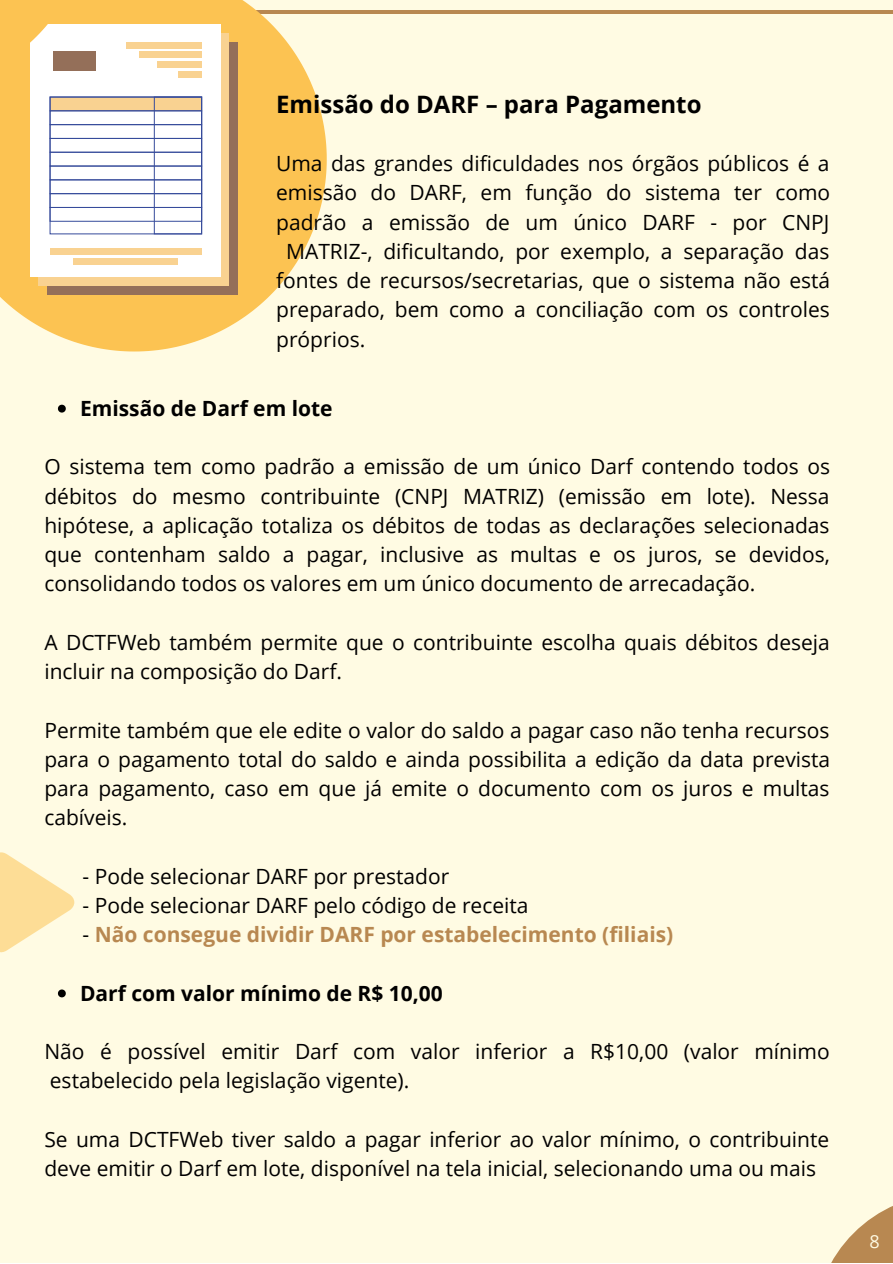
<style>
.page{position:relative;width:893px;height:1264px;background:#fff}
.page>*{position:absolute;margin:0;border:0;box-sizing:border-box;transform-origin:0 0}
.t1{font:700 24px "Open Sans";color:#000}
.t2{font:21px/29.2px "Open Sans";color:#000}
.t3{font:700 21px "Open Sans";color:#b88851}
.t4{font:700 21px "Open Sans";color:#000}
.t5{font:18px "Open Sans";color:#fffbe3}
.s1{font-weight:400;color:#000}
</style>
<div class="page">
<div style="left:0;top:0;width:892px;height:1262px;background:#fffbe3"></div>
<hr style="left:0;top:10px;width:892px;height:4px;background:#b88851">
<svg style="left:831px;top:1206px;width:61px;height:56px"></svg>
<svg style="left:0;top:0;width:327px;height:351px;fill:#fcc352"></svg>
<div style="left:48px;top:42px;width:190px;height:252px;background:#946f59"></div>
<div style="left:38px;top:33px;width:191px;height:252px;background:#f9d291"></div>
<div style="left:31px;top:24px;width:190px;height:252px;background:#fff"></div>
<div style="left:50px;top:97px;width:152px;height:14px;background:#f9d291"></div>
<div style="left:50px;top:97px;width:152px;height:14px;border:1px solid #364b9b"></div>
<div style="left:50px;top:124px;width:152px;height:15px;border:1px solid #364b9b"></div>
<div style="left:50px;top:138px;width:152px;height:14px;border:1px solid #364b9b"></div>
<div style="left:50px;top:152px;width:152px;height:14px;border:1px solid #364b9b"></div>
<div style="left:50px;top:166px;width:152px;height:14px;border:1px solid #364b9b"></div>
<div style="left:50px;top:193px;width:152px;height:14px;border:1px solid #364b9b"></div>
<div style="left:50px;top:207px;width:152px;height:14px;border:1px solid #364b9b"></div>
<div style="left:154px;top:97px;width:48px;height:137px;border:1px solid #364b9b"></div>
<div style="left:53px;top:51px;width:43px;height:19px;background:#946f59"></div>
<div style="left:126px;top:42px;width:76px;height:7px;background:#f9d291"></div>
<div style="left:50px;top:248px;width:152px;height:7px;background:#f9d291"></div>
<div style="left:73px;top:258px;width:105px;height:7px;background:#f9d291"></div>
<div style="left:139px;top:52px;width:63px;height:6px;background:#f9d291"></div>
<div style="left:157px;top:61px;width:45px;height:7px;background:#f9d291"></div>
<div style="left:178px;top:71px;width:24px;height:7px;background:#f9d291"></div>
<svg style="left:0;top:852px;width:75px;height:100px"></svg>
<svg style="left:58px;top:405px;width:8px;height:7px"></svg>
<svg style="left:58px;top:989px;width:8px;height:8px"></svg>
<svg style="left:0;top:0;width:89px;height:89px"></svg>
<p class="t1" style="left:276px;top:87px;width:427px">Emissão do DARF – para Pagamento</p>
<p class="t2" style="left:276px;top:148px;width:555px">Uma das grandes dificuldades nos órgãos públicos é a</p>
<p class="t2" style="left:276px;top:178px;width:555px">emissão do DARF, em função do sistema ter como</p>
<p class="t2" style="left:276px;top:207px;width:554px">padrão a emissão de um único DARF - por CNPJ</p>
<p class="t2" style="left:286px;top:236px;width:545px">MATRIZ-, dificultando, por exemplo, a separação das</p>
<p class="t2" style="left:276px;top:265px;width:555px">fontes de recursos/secretarias, que o sistema não está</p>
<p class="t2" style="left:276px;top:294px;width:555px">preparado, bem como a conciliação com os controles</p>
<p class="t2" style="left:276px;top:324px;width:91px">próprios.</p>
<p class="t4" style="left:80px;top:393px;width:254px">Emissão de Darf em lote</p>
<p class="t2" style="left:44px;top:451px;width:787px;text-align:justify">O sistema tem como padrão a emissão de um único Darf contendo todos os débitos do mesmo contribuinte (CNPJ MATRIZ) (emissão em lote). Nessa hipótese, a aplicação totaliza os débitos de todas as declarações selecionadas que contenham saldo a pagar, inclusive as multas e os juros, se devidos, consolidando todos os valores em um único documento de arrecadação.</p>
<p class="t2" style="left:44px;top:627px;width:786px">A DCTFWeb também permite que o contribuinte escolha quais débitos deseja incluir na composição do Darf.</p>
<p class="t2" style="left:44px;top:714px;width:787px;text-align:justify">Permite também que ele edite o valor do saldo a pagar caso não tenha recursos para o pagamento total do saldo e ainda possibilita a edição da data prevista para pagamento, caso em que já emite o documento com os juros e multas cabíveis.</p>
<p class="t2" style="left:83px;top:861px;width:368px">- Pode selecionar DARF por prestador</p>
<p class="t2" style="left:83px;top:890px;width:447px">- Pode selecionar DARF pelo código de receita</p>
<p class="t3" style="left:83px;top:919px;width:592px"><span class="s1">-</span> Não consegue dividir DARF por estabelecimento (filiais)</p>
<p class="t4" style="left:80px;top:978px;width:364px">Darf com valor mínimo de R$ 10,00</p>
<p class="t2" style="left:44px;top:1036px;width:786px">Não é possível emitir Darf com valor inferior a R$10,00 (valor mínimo estabelecido pela legislação vigente).</p>
<p class="t2" style="left:44px;top:1124px;width:786px">Se uma DCTFWeb tiver saldo a pagar inferior ao valor mínimo, o contribuinte deve emitir o Darf em lote, disponível na tela inicial, selecionando uma ou mais</p>
<p class="t5" style="left:869px;top:1228px;width:12px">8</p>
</div>
